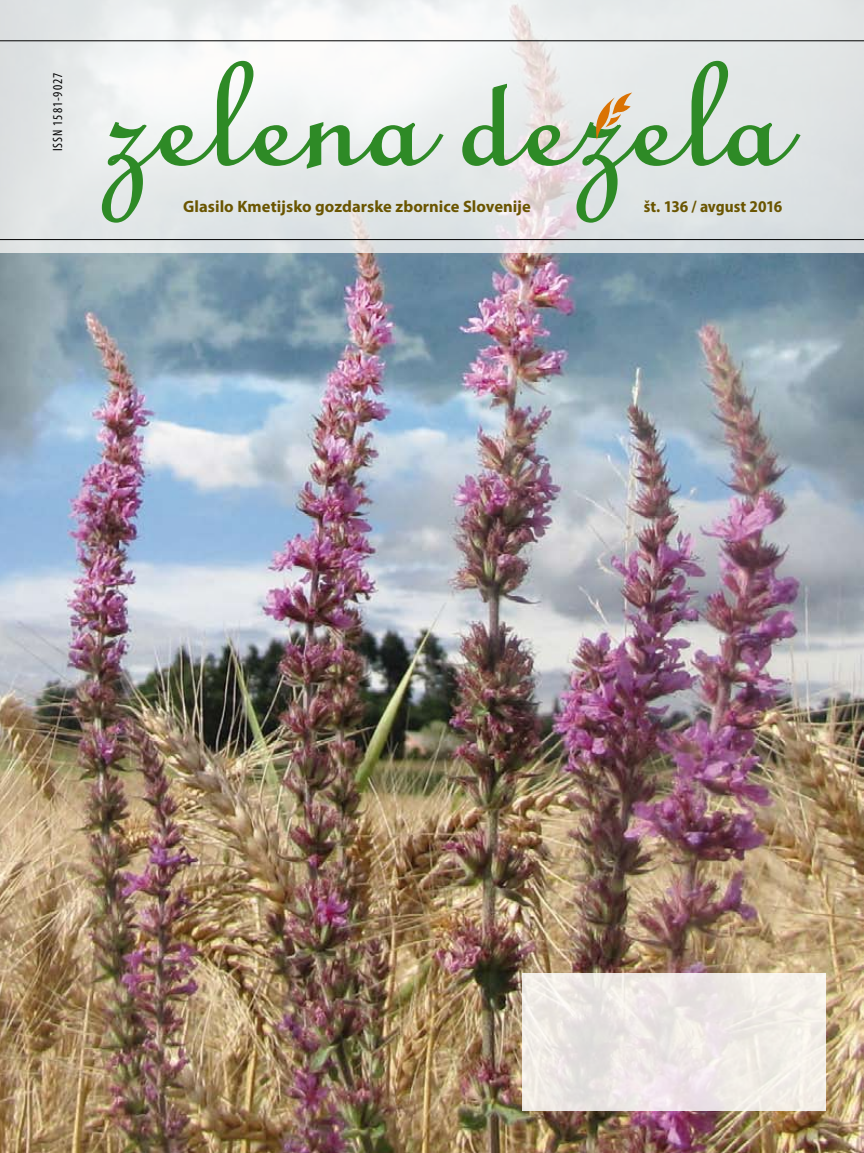
<style>
.page{position:relative;width:864px;height:1153px;background:#fff}
.page>*{position:absolute;margin:0;border:0;box-sizing:border-box;transform-origin:0 0}
.t1{font:700 16.5px "Myriad Pro";letter-spacing:.005em;color:#6a5501}
.t2{font:700 semi-condensed 16.5px "Myriad Pro";letter-spacing:-.01em;color:#6a5501}
.t3{font:condensed 13.5px "Myriad Pro";letter-spacing:.075em;color:#000}
</style>
<div class="page">
<img style="left:0;top:253px;width:863px;height:899px">
<svg style="left:0;top:0;width:863px;height:253px;fill:#e4e7e7"></svg>
<hr style="left:0;top:40px;width:863px;height:1px;background:#000">
<hr style="left:0;top:239px;width:863px;height:1px;background:#000">
<svg style="left:101px;top:60px;width:344px;height:164px"></svg>
<svg style="left:461px;top:60px;width:339px;height:164px;background:#cbd8cb"></svg>
<svg style="left:522px;top:972px;width:303px;height:138px;background:#eee8e5"></svg>
<p class="t3" style="left:49px;top:151px;width:80px;rotate:-90deg">ISSN 1581-9027</p>
<p class="t1" style="left:183px;top:196px;width:349px">Glasilo Kmetijsko gozdarske zbornice Slovenije</p>
<p class="t2" style="left:643px;top:197px;width:140px">št. 136 / avgust 2016</p>
</div>
